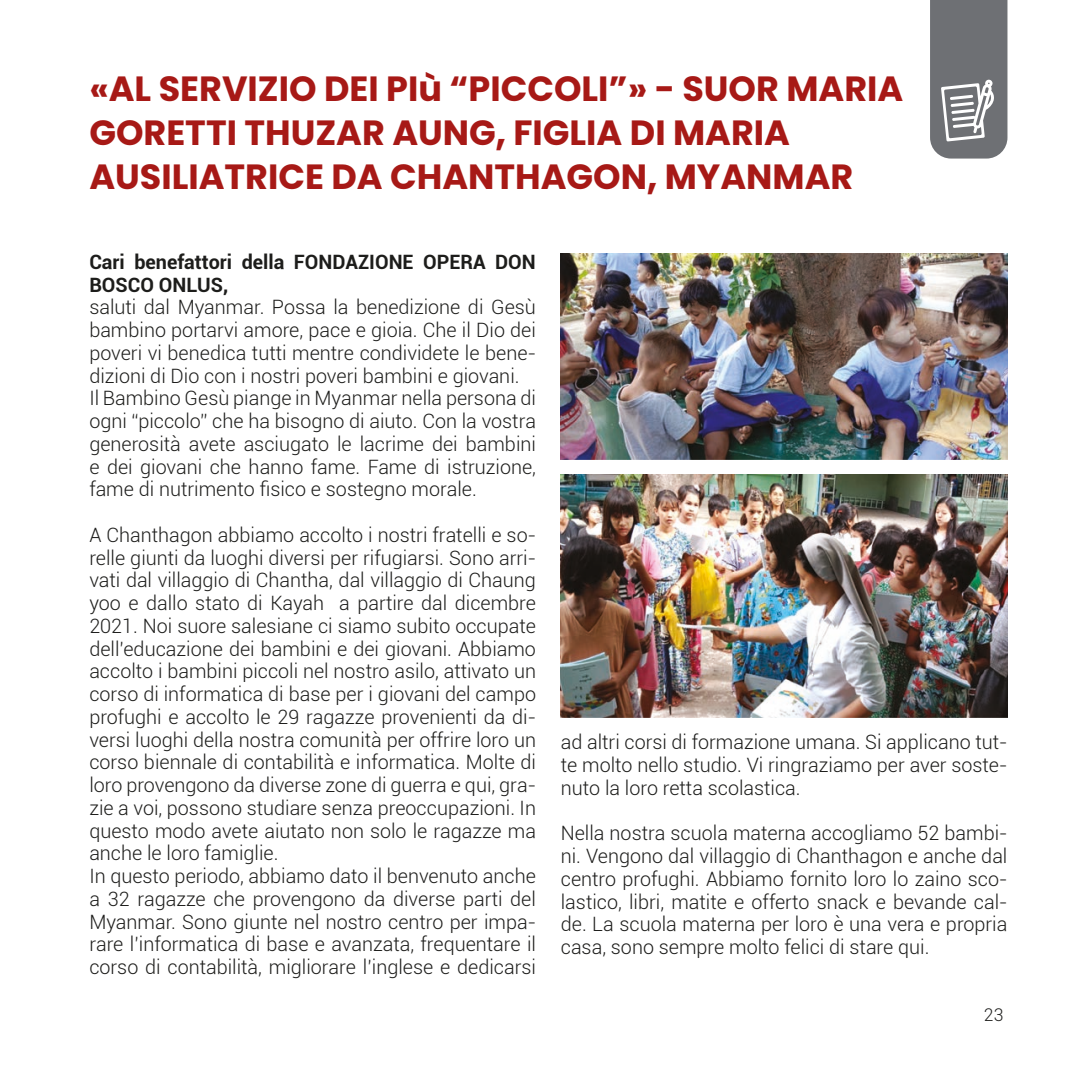
<style>
.page{position:relative;width:1072px;height:1072px;background:#fff}
.page>*{position:absolute;margin:0;border:0;box-sizing:border-box;transform-origin:0 0}
.t1{font:700 35px/43.8px "Poppins";color:#a71916}
.t2{font:300 19.78px/22.8px "Roboto";color:#1d1d1b;text-align:justify}
.t3{font:700 19.78px/22.8px "Roboto";color:#1d1d1b}
.t4{font:300 17.5px "Roboto";color:#1d1d1b}
</style>
<div class="page">
<svg style="left:930px;top:0;width:77px;height:158px;background:#7d7f82"></svg>
<img style="left:561px;top:254px;width:446px;height:205px">
<img style="left:561px;top:474px;width:446px;height:243px">
<p class="t1" style="left:89px;top:67px;width:815px">«AL SERVIZIO DEI PIù “PICCOLI”» - SUOR MARIA<br>GORETTI THUZAR AUNG, FIGLIA DI MARIA<br>AUSILIATRICE DA CHANTHAGON, MYANMAR</p>
<p class="t3" style="left:89px;top:249px;width:448px">Cari benefattori della FONDAZIONE OPERA DON<br>BOSCO ONLUS,</p>
<p class="t2" style="left:89px;top:295px;width:448px">saluti dal Myanmar. Possa la benedizione di Gesù bambino portarvi amore, pace e gioia. Che il Dio dei poveri vi benedica tutti mentre condividete le bene&shy;dizioni di Dio con i nostri poveri bambini e giovani.</p>
<p class="t2" style="left:89px;top:386px;width:448px">Il Bambino Gesù piange in Myanmar nella persona di ogni “piccolo” che ha bisogno di aiuto. Con la vostra generosità avete asciugato le lacrime dei bambini e dei giovani che hanno fame. Fame di istruzione, fame di nutrimento fisico e sostegno morale.</p>
<p class="t2" style="left:89px;top:523px;width:448px">A Chanthagon abbiamo accolto i nostri fratelli e so&shy;relle giunti da luoghi diversi per rifugiarsi. Sono arri&shy;vati dal villaggio di Chantha, dal villaggio di Chaung yoo e dallo stato di Kayah a partire dal dicembre 2021. Noi suore salesiane ci siamo subito occupate dell’educazione dei bambini e dei giovani. Abbiamo accolto i bambini piccoli nel nostro asilo, attivato un corso di informatica di base per i giovani del campo profughi e accolto le 29 ragazze provenienti da di&shy;versi luoghi della nostra comunità per offrire loro un corso biennale di contabilità e informatica. Molte di loro provengono da diverse zone di guerra e qui, gra&shy;zie a voi, possono studiare senza preoccupazioni. In questo modo avete aiutato non solo le ragazze ma anche le loro famiglie.</p>
<p class="t2" style="left:89px;top:864px;width:448px">In questo periodo, abbiamo dato il benvenuto anche a 32 ragazze che provengono da diverse parti del Myanmar. Sono giunte nel nostro centro per impa&shy;rare l’informatica di base e avanzata, frequentare il corso di contabilità, migliorare l’inglese e dedicarsi</p>
<p class="t2" style="left:561px;top:730px;width:448px">ad altri corsi di formazione umana. Si applicano tut&shy;te molto nello studio. Vi ringraziamo per aver soste&shy;nuto la loro retta scolastica.</p>
<p class="t2" style="left:561px;top:821px;width:448px">Nella nostra scuola materna accogliamo 52 bambi&shy;ni. Vengono dal villaggio di Chanthagon e anche dal centro profughi. Abbiamo fornito loro lo zaino sco&shy;lastico, libri, matite e offerto snack e bevande cal&shy;de. La scuola materna per loro è una vera e propria casa, sono sempre molto felici di stare qui.</p>
<p class="t4" style="left:984px;top:1003px;width:21px">23</p>
</div>
